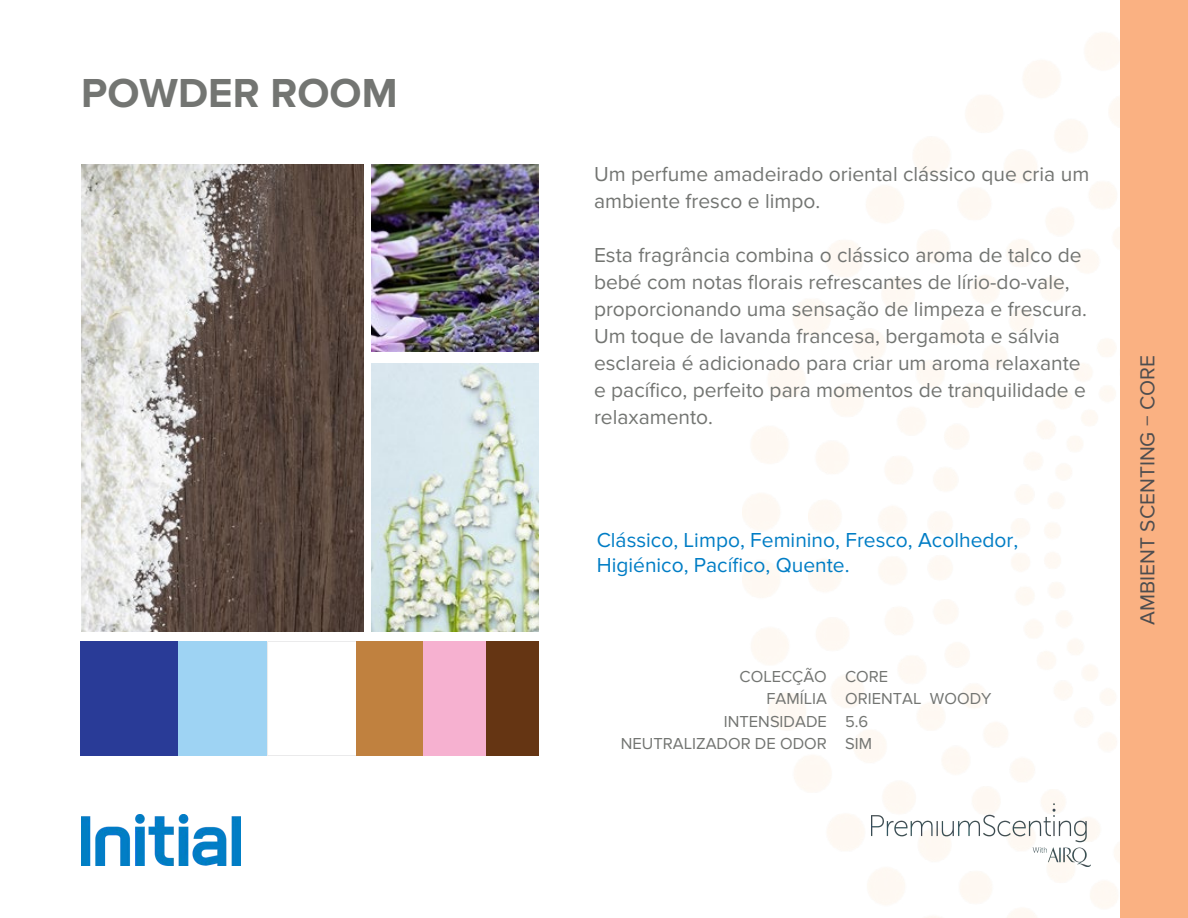
<style>
.page{position:relative;width:1188px;height:918px;background:#fff}
.page>*{position:absolute;margin:0;border:0;box-sizing:border-box;transform-origin:0 0}
.t1{font:700 42px "Proxima Nova";color:#737572}
.t2{font:21px/27px "Proxima Nova";color:#737572}
.t3{font:21px/24.8px "Proxima Nova";color:#007dc5}
.t4{font:21px "Proxima Nova";color:#4d4d4f}
.t5{font:16.5px/22.5px "Proxima Nova";color:#737572;text-align:right}
</style>
<div class="page">
<img style="left:809px;top:66px;width:311px;height:852px">
<div style="left:1120px;top:0;width:68px;height:918px;background:#fab182"></div>
<img style="left:81px;top:164px;width:282px;height:467px">
<img style="left:372px;top:164px;width:166px;height:187px">
<img style="left:372px;top:364px;width:166px;height:267px">
<div style="left:486px;top:641px;width:52px;height:115px;background:#653513"></div>
<div style="left:177px;top:641px;width:91px;height:115px;background:#9ed3f3"></div>
<svg style="left:268px;top:641px;width:89px;height:115px"></svg>
<div style="left:81px;top:641px;width:96px;height:115px;background:#293b97"></div>
<div style="left:357px;top:641px;width:73px;height:115px;background:#c0813f"></div>
<div style="left:423px;top:641px;width:63px;height:115px;background:#f6b1d0"></div>
<img style="left:81px;top:814px;width:160px;height:51px">
<img style="left:871px;top:790px;width:220px;height:76px">
<h1 class="t1" style="left:81px;top:74px;width:318px">POWDER ROOM</h1>
<p class="t2" style="left:594px;top:162px;width:497px">Um perfume amadeirado oriental clássico que cria um ambiente fresco e limpo.</p>
<p class="t2" style="left:594px;top:243px;width:495px">Esta fragrância combina o clássico aroma de talco de bebé com notas florais refrescantes de lírio-do-vale, proporcionando uma sensação de limpeza e frescura.<br>Um toque de lavanda francesa, bergamota e sálvia esclareia é adicionado para criar um aroma relaxante e pacífico, perfeito para momentos de tranquilidade e relaxamento.</p>
<p class="t3" style="left:597px;top:529px;width:423px">Clássico, Limpo, Feminino, Fresco, Acolhedor,<br>Higiénico, Pacífico, Quente.</p>
<p class="t5" style="left:621px;top:666px;width:208px">COLECÇÃO<br>FAMÍLIA<br>INTENSIDADE<br>NEUTRALIZADOR DE ODOR</p>
<p class="t5" style="left:845px;top:666px;width:148px;text-align:left">CORE<br>ORIENTAL WOODY<br>5.6<br>SIM</p>
<p class="t4" style="left:1138px;top:625px;width:271px;rotate:-90deg">AMBIENT SCENTING − CORE</p>
</div>
